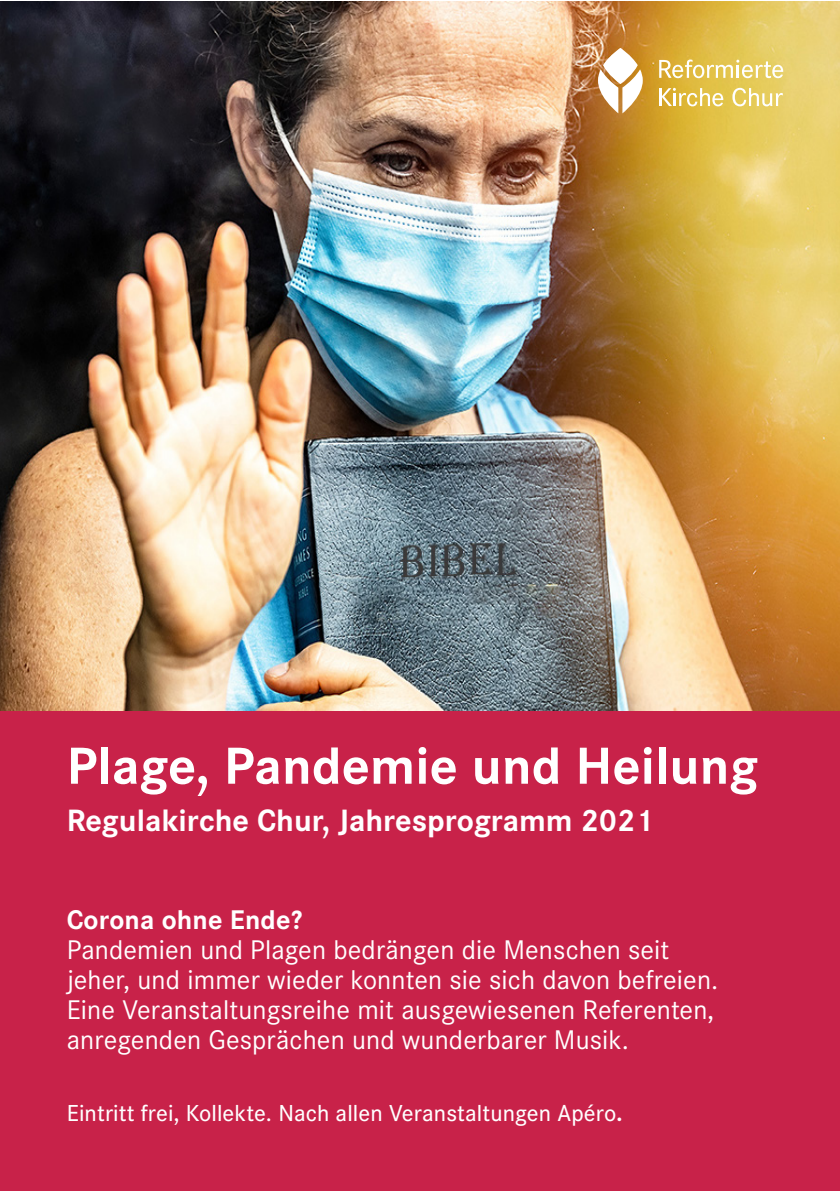
<style>
.page{position:relative;width:840px;height:1191px;background:#fff}
.page>*{position:absolute;margin:0;border:0;box-sizing:border-box;transform-origin:0 0}
.Haupttitel_Cover{font:700 54px "Corporate S";letter-spacing:.005em;color:#fff}
.Untertitel_Cover{font:700 32px "Corporate S";color:#fff}
.Untertitel_Cover-2{font:28px/30px "Corporate S";letter-spacing:.005em;color:#fff}
.Lauftext{font:500 24px "Corporate S";letter-spacing:.005em;color:#fff}
.s1{font-weight:700}
</style>
<div class="page">
<div style="left:0;top:710px;width:839px;height:481px;background:#c82249"></div>
<img style="left:0;top:2px;width:839px;height:708px">
<svg style="left:658px;top:60px;width:124px;height:18px"></svg>
<hr style="left:658px;top:88px;width:3px;height:18px;background:#fff">
<svg style="left:661px;top:88px;width:62px;height:18px"></svg>
<svg style="left:732px;top:88px;width:50px;height:18px"></svg>
<svg style="left:597px;top:69px;width:45px;height:44px"></svg>
<svg style="left:602px;top:48px;width:35px;height:36px"></svg>
<p class="Haupttitel_Cover" style="left:67px;top:728px;width:692px">Plage, Pandemie und Heilung</p>
<p class="Untertitel_Cover" style="left:67px;top:798px;width:588px">Regulakirche Chur, Jahresprogramm 2021</p>
<p class="Untertitel_Cover-2" style="left:67px;top:904px;width:653px"><span class="s1">Corona ohne Ende?<br></span>Pandemien und Plagen bedrängen die Menschen seit jeher, und immer wieder konnten sie sich davon befreien.<br>Eine Veranstaltungsreihe mit ausgewiesenen Referenten, anregenden Gesprächen und wunderbarer Musik.</p>
<p class="Lauftext" style="left:67px;top:1097px;width:557px">Eintritt frei, Kollekte. Nach allen Veranstaltungen Apéro<span class="s1">.</span></p>
</div>
